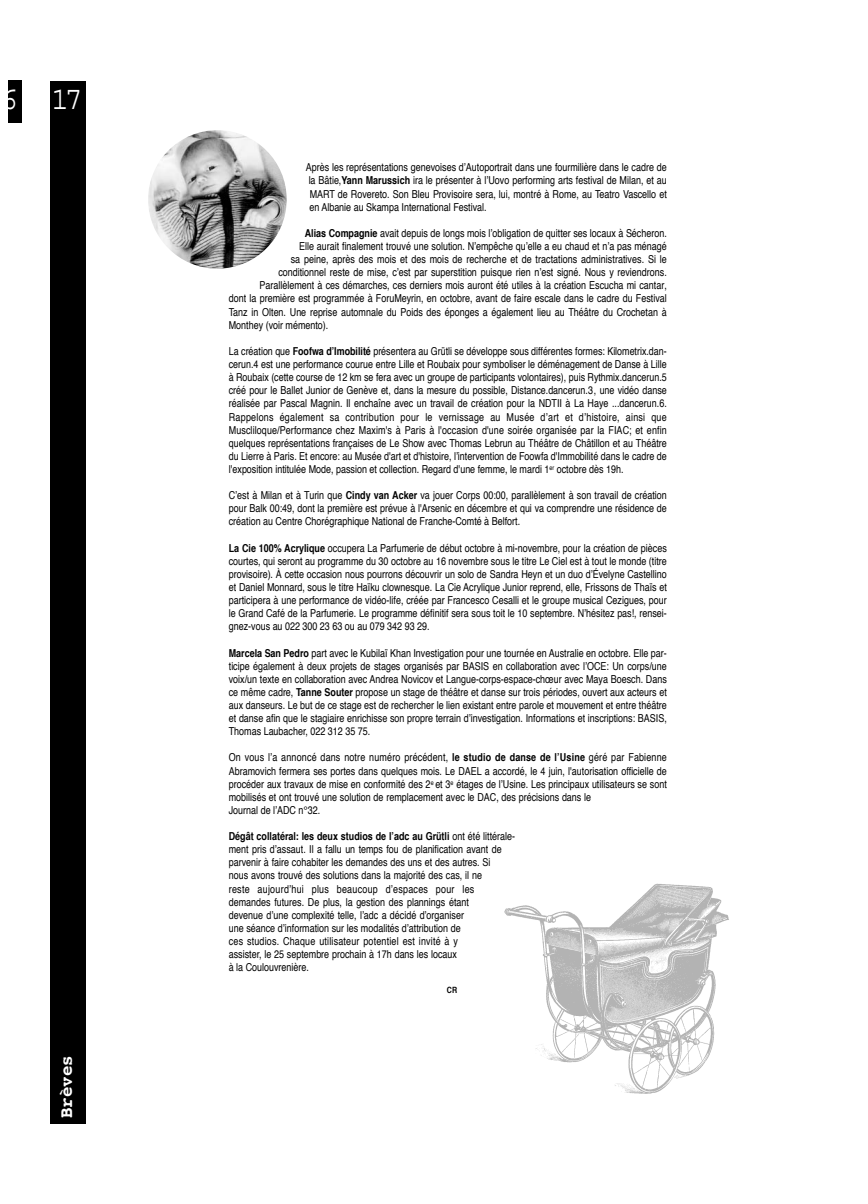
<style>
.page{position:relative;width:868px;height:1204px;background:#fff}
.page>*{position:absolute;margin:0;border:0;box-sizing:border-box;transform-origin:0 0}
.t1{font:33.38px "Courier";color:#fff;scale:.85 1}
.t2{font:700 18.38px "Courier";color:#fff;scale:.95 1}
.t3{font:condensed 10.88px/13.1px "Helvetica";color:#000;text-align:justify}
.t4{font:700 condensed 8.62px "Helvetica";color:#000}
.s1{font-weight:700}
</style>
<div class="page">
<div style="left:51px;top:82px;width:35px;height:1042px;background:#000"></div>
<div style="left:8px;top:81px;width:13px;height:42px;background:#000"></div>
<img style="left:148px;top:130px;width:139px;height:139px;border-radius:50%">
<img style="left:504px;top:883px;width:225px;height:211px">
<h1 class="t1" style="left:2px;top:88px;width:96px">6 17</h1>
<h2 class="t2" style="left:58px;top:1118px;width:68px;rotate:-90deg">Brèves</h2>
<p class="t3" style="left:306px;top:162px;width:362px">Après les représentations genevoises d’Autoportrait dans une fourmilière dans le cadre de la Bâtie,<span class="s1">Yann Marussich</span> ira le présenter à l’Uovo performing arts festival de Milan, et au MART de Rovereto. Son Bleu Provisoire sera, lui, montré à Rome, au Teatro Vascello et en Albanie au Skampa International Festival.</p>
<p class="t3" style="left:305px;top:227px;width:363px"><span class="s1">Alias Compagnie</span> avait depuis de longs mois l’obligation de quitter ses locaux à Sécheron.</p>
<p class="t3" style="left:299px;top:240px;width:369px">Elle aurait finalement trouvé une solution. N’empêche qu’elle a eu chaud et n’a pas ménagé</p>
<p class="t3" style="left:291px;top:254px;width:377px">sa peine, après des mois et des mois de recherche et de tractations administratives. Si le</p>
<p class="t3" style="left:278px;top:267px;width:390px">conditionnel reste de mise, c’est par superstition puisque rien n’est signé. Nous y reviendrons.</p>
<p class="t3" style="left:259px;top:280px;width:408px">Parallèlement à ces démarches, ces derniers mois auront été utiles à la création Escucha mi cantar,</p>
<p class="t3" style="left:229px;top:293px;width:439px">dont la première est programmée à ForuMeyrin, en octobre, avant de faire escale dans le cadre du Festival</p>
<p class="t3" style="left:229px;top:306px;width:439px">Tanz in Olten. Une reprise automnale du Poids des éponges a également lieu au Théâtre du Crochetan à</p>
<p class="t3" style="left:229px;top:319px;width:101px">Monthey (voir mémento).</p>
<p class="t3" style="left:229px;top:345px;width:439px">La création que <span class="s1">Foofwa d’Imobilité</span> présentera au Grütli se développe sous différentes formes: Kilometrix.dan&shy;cerun.4 est une performance courue entre Lille et Roubaix pour symboliser le déménagement de Danse à Lille à Roubaix (cette course de 12 km se fera avec un groupe de participants volontaires), puis Rythmix.dancerun.5 créé pour le Ballet Junior de Genève et, dans la mesure du possible, Distance.dancerun.3, une vidéo danse réalisée par Pascal Magnin. Il enchaîne avec un travail de création pour la NDTII à La Haye ...dancerun.6.<br>Rappelons également sa contribution pour le vernissage au Musée d’art et d’histoire, ainsi que Muscliloque/Performance chez Maxim's à Paris à l'occasion d'une soirée organisée par la FIAC; et enfin quelques représentations françaises de Le Show avec Thomas Lebrun au Théâtre de Châtillon et au Théâtre du Lierre à Paris. Et encore: au Musée d'art et d'histoire, l’intervention de Foowfa d'Immobilité dans le cadre de l'exposition intitulée Mode, passion et collection. Regard d'une femme, le mardi 1<sup>er</sup> octobre dès 19h.</p>
<p class="t3" style="left:229px;top:490px;width:439px">C’est à Milan et à Turin que <span class="s1">Cindy van Acker</span> va jouer Corps 00:00, parallèlement à son travail de création pour Balk 00:49, dont la première est prévue à l'Arsenic en décembre et qui va comprendre une résidence de création au Centre Chorégraphique National de Franche-Comté à Belfort.</p>
<p class="t3" style="left:229px;top:542px;width:439px"><span class="s1">La Cie 100% Acrylique</span> occupera La Parfumerie de début octobre à mi-novembre, pour la création de pièces courtes, qui seront au programme du 30 octobre au 16 novembre sous le titre Le Ciel est à tout le monde (titre provisoire). À cette occasion nous pourrons découvrir un solo de Sandra Heyn et un duo d’Évelyne Castellino et Daniel Monnard, sous le titre Haïku clownesque. La Cie Acrylique Junior reprend, elle, Frissons de Thaïs et participera à une performance de vidéo-life, créée par Francesco Cesalli et le groupe musical Cezigues, pour le Grand Café de la Parfumerie. Le programme définitif sera sous toit le 10 septembre. N’hésitez pas!, rensei&shy;gnez-vous au 022 300 23 63 ou au 079 342 93 29.</p>
<p class="t3" style="left:229px;top:647px;width:439px"><span class="s1">Marcela San Pedro</span> part avec le Kubilaï Khan Investigation pour une tournée en Australie en octobre. Elle par&shy;ticipe également à deux projets de stages organisés par BASIS en collaboration avec l’OCE: Un corps/une voix/un texte en collaboration avec Andrea Novicov et Langue-corps-espace-chœur avec Maya Boesch. Dans ce même cadre, <span class="s1">Tanne Souter</span> propose un stage de théâtre et danse sur trois périodes, ouvert aux acteurs et aux danseurs. Le but de ce stage est de rechercher le lien existant entre parole et mouvement et entre théâtre et danse afin que le stagiaire enrichisse son propre terrain d’investigation. Informations et inscriptions: BASIS, Thomas Laubacher, 022 312 35 75.</p>
<p class="t3" style="left:229px;top:752px;width:439px;text-align:left">On vous l’a annoncé dans notre numéro précédent, <span class="s1">le studio de danse de l’Usine</span> géré par Fabienne Abramovich fermera ses portes dans quelques mois. Le DAEL a accordé, le 4 juin, l'autorisation officielle de procéder aux travaux de mise en conformité des 2<sup>e</sup> et 3<sup>e</sup> étages de l’Usine. Les principaux utilisateurs se sont mobilisés et ont trouvé une solution de remplacement avec le DAC, des précisions dans le<br>Journal de l’ADC n°32.</p>
<p class="t3" style="left:229px;top:830px;width:288px;text-align:left"><span class="s1">Dégât collatéral: les deux studios de l’adc au Grütli</span> ont été littérale&shy;ment pris d’assaut. Il a fallu un temps fou de planification avant de parvenir à faire cohabiter les demandes des uns et des autres. Si<br>nous avons trouvé des solutions dans la majorité des cas, il ne<br>reste aujourd’hui plus beaucoup d’espaces pour les demandes futures. De plus, la gestion des plannings étant<br>devenue d’une complexité telle, l’adc a décidé d’organiser<br>une séance d’information sur les modalités d’attribution de<br>ces studios. Chaque utilisateur potentiel est invité à y<br>assister, le 25 septembre prochain à 17h dans les locaux<br>à la Coulouvrenière.</p>
<p class="t4" style="left:447px;top:986px;width:12px">CR</p>
</div>
